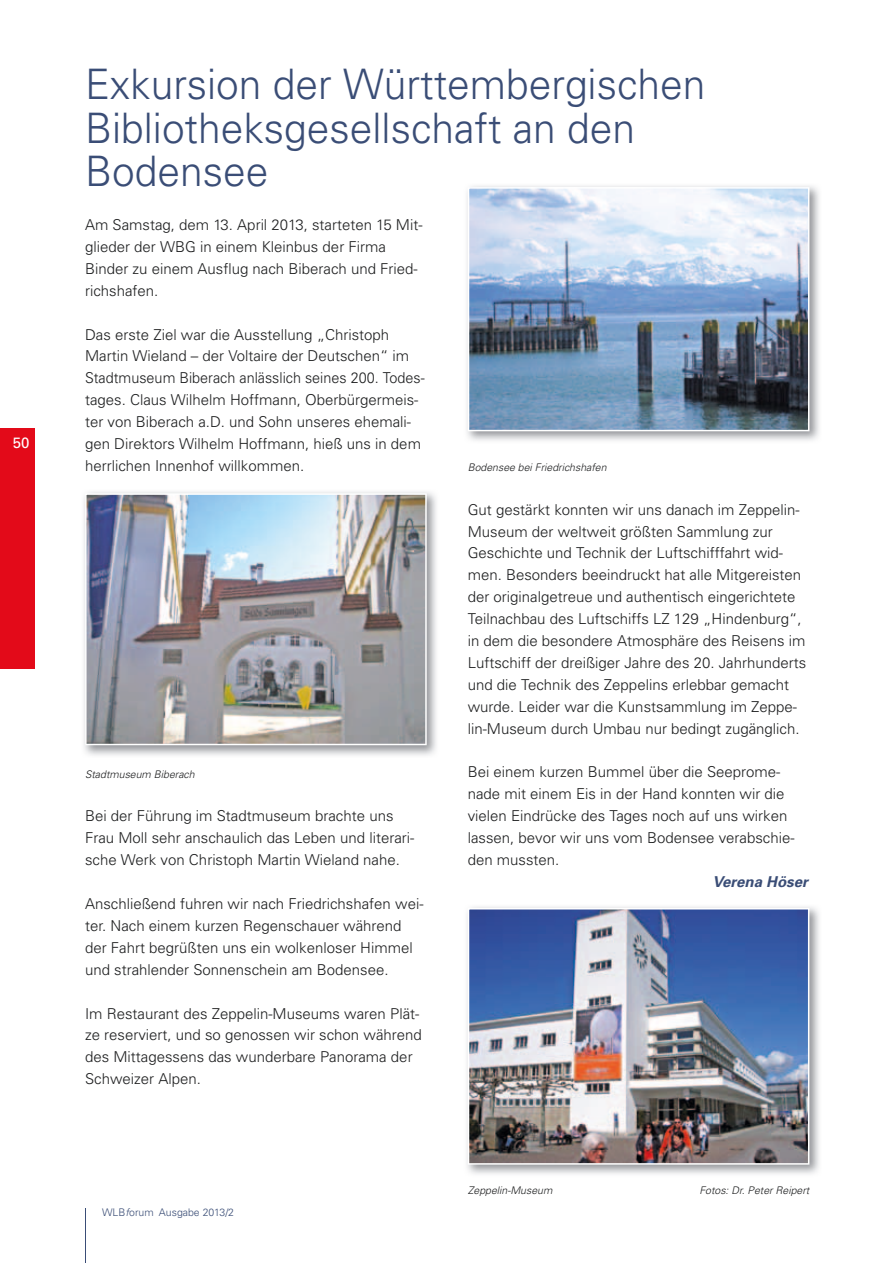
<style>
.page{position:relative;width:893px;height:1263px;background:#fff}
.page>*{position:absolute;margin:0;border:0;box-sizing:border-box;transform-origin:0 0}
.t1{font:300 42px/43.8px "Univers";color:#3a4d76}
.t2{font:300 15px/21.9px "Univers";color:#1d1e1f}
.t3{font:italic 700 15px "Univers";color:#3a4d76}
.t4{font:15px "Univers";color:#fff}
.t5{font:italic 300 10.5px "Univers";color:#1d1e1f}
.t6{font:300 10.5px "Univers";color:#3a4d76}
.s1{font-style:italic}
</style>
<div class="page">
<hr style="left:85px;top:1208px;width:1px;height:55px;background:#3a4d76">
<div style="left:0;top:428px;width:34px;height:240px;background:#e30a19"></div>
<img style="left:84px;top:492px;width:352px;height:264px">
<img style="left:85px;top:493px;width:342px;height:252px">
<img style="left:467px;top:186px;width:352px;height:255px">
<img style="left:468px;top:187px;width:341px;height:244px">
<img style="left:467px;top:907px;width:352px;height:267px">
<img style="left:468px;top:908px;width:341px;height:257px">
<p class="t4" style="left:13px;top:434px;width:18px">50</p>
<h1 class="t1" style="left:85px;top:61px;width:622px">Exkursion der Württembergischen<br>Bibliotheksgesellschaft an den<br>Bodensee</h1>
<p class="t2" style="left:85px;top:213px;width:339px">Am Samstag, dem 13. April 2013, starteten 15 Mit&shy;glieder der WBG in einem Kleinbus der Firma Binder zu einem Ausflug nach Biberach und Fried&shy;richshafen.</p>
<p class="t2" style="left:85px;top:323px;width:341px">Das erste Ziel war die Ausstellung „Christoph Martin Wieland – der Voltaire der Deutschen“ im Stadtmuseum Biberach anlässlich seines 200. Todes&shy;tages. Claus Wilhelm Hoffmann, Oberbürgermeis&shy;ter von Biberach a.D. und Sohn unseres ehemali&shy;gen Direktors Wilhelm Hoffmann, hieß uns in dem herrlichen Innenhof willkommen.</p>
<p class="t5" style="left:468px;top:461px;width:140px">Bodensee bei Friedrichshafen</p>
<p class="t5" style="left:85px;top:768px;width:111px">Stadtmuseum Biberach</p>
<p class="t2" style="left:85px;top:805px;width:331px">Bei der Führung im Stadtmuseum brachte uns<br>Frau Moll sehr anschaulich das Leben und literari&shy;sche Werk von Christoph Martin Wieland nahe.</p>
<p class="t2" style="left:85px;top:892px;width:340px">Anschließend fuhren wir nach Friedrichshafen wei&shy;ter. Nach einem kurzen Regenschauer während der Fahrt begrüßten uns ein wolkenloser Himmel und strahlender Sonnenschein am Bodensee.</p>
<p class="t2" style="left:85px;top:1002px;width:338px">Im Restaurant des Zeppelin-Museums waren Plät&shy;ze reserviert, und so genossen wir schon während des Mittagessens das wunderbare Panorama der Schweizer Alpen.</p>
<p class="t6" style="left:102px;top:1206px;width:134px">WLB<span class="s1">f</span>orum Ausgabe 2013/2</p>
<p class="t2" style="left:468px;top:498px;width:340px">Gut gestärkt konnten wir uns danach im Zeppelin-Museum der weltweit größten Sammlung zur Geschichte und Technik der Luftschifffahrt wid&shy;men. Besonders beeindruckt hat alle Mitgereisten der originalgetreue und authentisch eingerichtete Teilnachbau des Luftschiffs LZ 129 „Hindenburg“, in dem die besondere Atmosphäre des Reisens im Luftschiff der dreißiger Jahre des 20. Jahrhunderts und die Technik des Zeppelins erlebbar gemacht wurde. Leider war die Kunstsammlung im Zeppe&shy;lin-Museum durch Umbau nur bedingt zugänglich.</p>
<p class="t2" style="left:468px;top:761px;width:328px">Bei einem kurzen Bummel über die Seeprome&shy;nade mit einem Eis in der Hand konnten wir die vielen Eindrücke des Tages noch auf uns wirken lassen, bevor wir uns vom Bodensee verabschie&shy;den mussten.</p>
<p class="t3" style="left:712px;top:872px;width:97px">Verena Höser</p>
<p class="t5" style="left:468px;top:1184px;width:86px">Zeppelin-Museum</p>
<p class="t5" style="left:699px;top:1184px;width:112px">Fotos: Dr. Peter Reipert</p>
</div>
